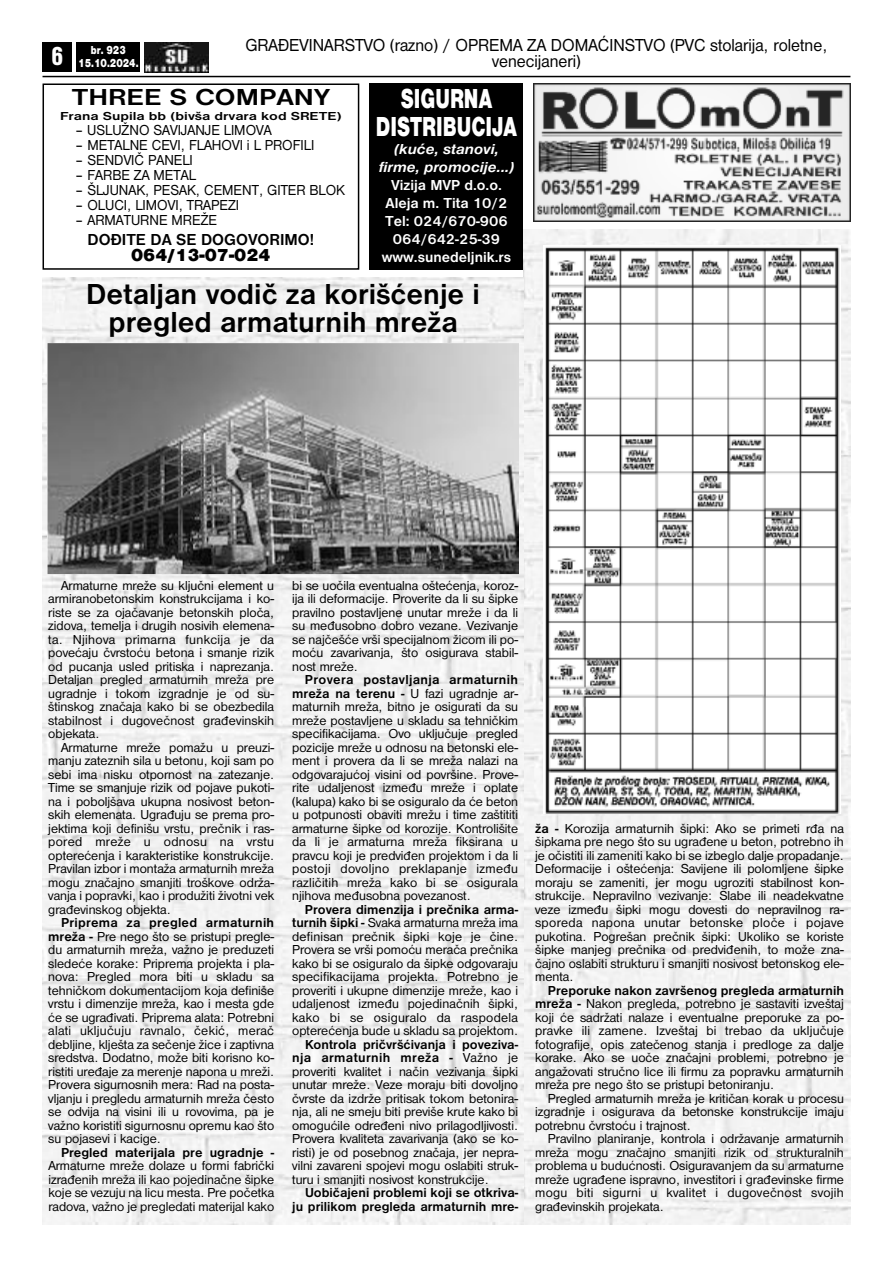
<style>
.page{position:relative;width:893px;height:1263px;background:#fff}
.page>*{position:absolute;margin:0;border:0;box-sizing:border-box;transform-origin:0 0}
.t1{font:700 30px/28.5px "Nimbus San DEE";color:#000;text-align:center}
.t2{font:28.5px/28.5px "Nimbus San DEE Blac";color:#fff;text-align:center;scale:.7 1}
.t3{font:27px "Nimbus San DEE Blac Cond";color:#fff}
.t4{font:700 24px "Nimbus San DEE";color:#000;scale:1.2 1}
.t5{font:18px/16.5px "Nimbus San DEE";color:#000;text-align:center;scale:.95 1}
.t6{font:18px "Nimbus San DEE Blac";color:#000}
.t7{font:700 16.5px "Nimbus San DEE";color:#000}
.t8{font:15px "Nimbus San DEE";color:#000;scale:.95 1}
.t9{font:700 15px/18px "Nimbus San DEE";color:#fff;text-align:center}
.t10{font:italic 700 15px/18px "Nimbus San DEE";color:#fff;text-align:center;scale:1.05 1}
.t11{font:13.5px/13.5px "Nimbus San DEE";color:#000;text-align:justify}
.t12{font:700 13.5px/13.5px "Nimbus San DEE";color:#000;text-align:right}
.t13{font:700 12px "Nimbus San DEE";color:#000;scale:1.25 1}
.t14{font:12px/13.5px "Nimbus San DEE Blac";color:#fff;text-align:center;scale:.8 1}
.s1{font-weight:700}
</style>
<div class="page">
<img style="left:523px;top:230px;width:327px;height:995px">
<img style="left:43px;top:278px;width:480px;height:946px">
<hr style="left:43px;top:76px;width:807px;height:1px;background:#000">
<div style="left:43px;top:43px;width:29px;height:29px;background:#000"></div>
<div style="left:77px;top:43px;width:63px;height:29px;background:#000"></div>
<img style="left:145px;top:43px;width:63px;height:29px">
<img style="left:534px;top:83px;width:316px;height:138px">
<img style="left:544px;top:246px;width:297px;height:567px">
<div style="left:43px;top:83px;width:316px;height:187px;border:2px solid #000"></div>
<div style="left:370px;top:83px;width:153px;height:187px;background:#000"></div>
<img style="left:48px;top:343px;width:471px;height:231px">
<h3 class="t3" style="left:52px;top:40px;width:13px">6</h3>
<p class="t14" style="left:78px;top:43px;width:77px">br. 923<br>15.10.2024.</p>
<h3 class="t5" style="left:245px;top:36px;width:614px">GRAĐEVINARSTVO (razno) / OPREMA ZA DOMAĆINSTVO (PVC stolarija, roletne, venecijaneri)</h3>
<h3 class="t4" style="left:72px;top:83px;width:217px">THREE S COMPANY</h3>
<p class="t13" style="left:60px;top:109px;width:227px">Frana Supila bb (bivša drvara kod SRETE)</p>
<p class="t8" style="left:75px;top:121px;width:208px">– USLUŽNO SAVIJANJE LIMOVA</p>
<p class="t8" style="left:75px;top:136px;width:253px">– METALNE CEVI, FLAHOVI i L PROFILI</p>
<p class="t8" style="left:75px;top:151px;width:125px">– SENDVIČ PANELI</p>
<p class="t8" style="left:75px;top:166px;width:128px">– FARBE ZA METAL</p>
<p class="t8" style="left:75px;top:181px;width:285px">– ŠLJUNAK, PESAK, CEMENT, GITER BLOK</p>
<p class="t8" style="left:75px;top:196px;width:174px">– OLUCI, LIMOVI, TRAPEZI</p>
<p class="t8" style="left:75px;top:211px;width:151px">– ARMATURNE MREŽE</p>
<p class="t7" style="left:88px;top:229px;width:228px">DOĐITE DA SE DOGOVORIMO!</p>
<h3 class="t6" style="left:131px;top:244px;width:141px">064/13-07-024</h3>
<h1 class="t1" style="left:86px;top:279px;width:395px">Detaljan vodič za korišćenje i pregled armaturnih mreža</h1>
<h2 class="t2" style="left:376px;top:84px;width:203px">SIGURNA<br>DISTRIBUCIJA</h2>
<p class="t10" style="left:379px;top:140px;width:131px">(kuće, stanovi, firme, promocije...)</p>
<p class="t9" style="left:382px;top:176px;width:131px">Vizija MVP d.o.o.<br>Aleja m. Tita 10/2<br>Tel: 024/670-906<br>064/642-25-39 www.sunedeljnik.rs</p>
<p class="t11" style="left:48px;top:578px;width:227px;text-indent:13px">Armaturne mreže su ključni element u armiranobetonskim konstrukcijama i ko&shy;riste se za ojačavanje betonskih ploča, zidova, temelja i drugih nosivih elemena&shy;ta. Njihova primarna funkcija je da povećaju čvrstoću betona i smanje rizik od pucanja usled pritiska i naprezanja.<br>Detaljan pregled armaturnih mreža pre ugradnje i tokom izgradnje je od su&shy;štinskog značaja kako bi se obezbedila stabilnost i dugovečnost građevinskih objekata.</p>
<p class="t11" style="left:48px;top:740px;width:227px;text-indent:13px">Armaturne mreže pomažu u preuzi&shy;manju zateznih sila u betonu, koji sam po sebi ima nisku otpornost na zatezanje.<br>Time se smanjuje rizik od pojave pukoti&shy;na i poboljšava ukupna nosivost beton&shy;skih elemenata. Ugrađuju se prema pro&shy;jektima koji definišu vrstu, prečnik i ras&shy;pored mreže u odnosu na vrstu opterećenja i karakteristike konstrukcije.<br>Pravilan izbor i montaža armaturnih mreža mogu značajno smanjiti troškove održa&shy;vanja i popravki, kao i produžiti životni vek građevinskog objekta.</p>
<p class="t11" style="left:48px;top:916px;width:227px;text-indent:13px"><span class="s1">Priprema za pregled armaturnih mreža -</span> Pre nego što se pristupi pregle&shy;du armaturnih mreža, važno je preduzeti sledeće korake: Priprema projekta i pla&shy;nova: Pregled mora biti u skladu sa tehničkom dokumentacijom koja definiše vrstu i dimenzije mreža, kao i mesta gde će se ugrađivati. Priprema alata: Potrebni alati uključuju ravnalo, čekić, merač debljine, klješta za sečenje žice i zaptivna sredstva. Dodatno, može biti korisno ko&shy;ristiti uređaje za merenje napona u mreži.<br>Provera sigurnosnih mera: Rad na posta&shy;vljanju i pregledu armaturnih mreža često se odvija na visini ili u rovovima, pa je važno koristiti sigurnosnu opremu kao što su pojasevi i kacige.</p>
<p class="t12" style="left:61px;top:1145px;width:215px">Pregled materijala pre ugradnje -</p>
<p class="t11" style="left:48px;top:1159px;width:227px">Armaturne mreže dolaze u formi fabrički izrađenih mreža ili kao pojedinačne šipke koje se vezuju na licu mesta. Pre početka radova, važno je pregledati materijal kako</p>
<p class="t11" style="left:292px;top:578px;width:227px">bi se uočila eventualna oštećenja, koroz&shy;ija ili deformacije. Proverite da li su šipke pravilno postavljene unutar mreže i da li su međusobno dobro vezane. Vezivanje se najčešće vrši specijalnom žicom ili po&shy;moću zavarivanja, što osigurava stabil&shy;nost mreže.</p>
<p class="t11" style="left:292px;top:673px;width:227px;text-indent:13px"><span class="s1">Provera postavljanja armaturnih mreža na terenu -</span> U fazi ugradnje ar&shy;maturnih mreža, bitno je osigurati da su mreže postavljene u skladu sa tehničkim specifikacijama. Ovo uključuje pregled pozicije mreže u odnosu na betonski ele&shy;ment i provera da li se mreža nalazi na odgovarajućoj visini od površine. Prove&shy;rite udaljenost između mreže i oplate (kalupa) kako bi se osiguralo da će beton u potpunosti obaviti mrežu i time zaštititi armaturne šipke od korozije. Kontrolišite da li je armaturna mreža fiksirana u pravcu koji je predviđen projektom i da li postoji dovoljno preklapanje između različitih mreža kako bi se osigurala njihova međusobna povezanost.</p>
<p class="t11" style="left:292px;top:902px;width:227px;text-indent:13px"><span class="s1">Provera dimenzija i prečnika arma&shy;turnih šipki -</span> Svaka armaturna mreža ima definisan prečnik šipki koje je čine.<br>Provera se vrši pomoću merača prečnika kako bi se osiguralo da šipke odgovaraju specifikacijama projekta. Potrebno je proveriti i ukupne dimenzije mreže, kao i udaljenost između pojedinačnih šipki, kako bi se osiguralo da raspodela opterećenja bude u skladu sa projektom.</p>
<p class="t11" style="left:292px;top:1037px;width:227px;text-indent:13px"><span class="s1">Kontrola pričvršćivanja i poveziva&shy;nja armaturnih mreža -</span> Važno je proveriti kvalitet i način vezivanja šipki unutar mreže. Veze moraju biti dovoljno čvrste da izdrže pritisak tokom betonira&shy;nja, ali ne smeju biti previše krute kako bi omogućile određeni nivo prilagodljivosti.<br>Provera kvaliteta zavarivanja (ako se ko&shy;risti) je od posebnog značaja, jer nepra&shy;vilni zavareni spojevi mogu oslabiti struk&shy;turu i smanjiti nosivost konstrukcije.</p>
<p class="t12" style="left:292px;top:1186px;width:227px">Uobičajeni problemi koji se otkriva&shy;ju prilikom pregleda armaturnih mre-</p>
<p class="t11" style="left:535px;top:821px;width:310px"><span class="s1">ža -</span> Korozija armaturnih šipki: Ako se primeti rđa na šipkama pre nego što su ugrađene u beton, potrebno ih je očistiti ili zameniti kako bi se izbeglo dalje propadanje.<br>Deformacije i oštećenja: Savijene ili polomljene šipke moraju se zameniti, jer mogu ugroziti stabilnost kon&shy;strukcije. Nepravilno vezivanje: Slabe ili neadekvatne veze između šipki mogu dovesti do nepravilnog ra&shy;sporeda napona unutar betonske ploče i pojave pukotina. Pogrešan prečnik šipki: Ukoliko se koriste šipke manjeg prečnika od predviđenih, to može zna&shy;čajno oslabiti strukturu i smanjiti nosivost betonskog ele&shy;menta.</p>
<p class="t11" style="left:535px;top:983px;width:310px;text-indent:13px"><span class="s1">Preporuke nakon završenog pregleda armaturnih mreža -</span> Nakon pregleda, potrebno je sastaviti izveštaj koji će sadržati nalaze i eventualne preporuke za po&shy;pravke ili zamene. Izveštaj bi trebao da uključuje fotografije, opis zatečenog stanja i predloge za dalje korake. Ako se uoče značajni problemi, potrebno je angažovati stručno lice ili firmu za popravku armaturnih mreža pre nego što se pristupi betoniranju.</p>
<p class="t11" style="left:535px;top:1091px;width:310px;text-indent:13px">Pregled armaturnih mreža je kritičan korak u procesu izgradnje i osigurava da betonske konstrukcije imaju potrebnu čvrstoću i trajnost.</p>
<p class="t11" style="left:535px;top:1132px;width:310px;text-indent:13px">Pravilno planiranje, kontrola i održavanje armaturnih mreža mogu značajno smanjiti rizik od strukturalnih problema u budućnosti. Osiguravanjem da su armaturne mreže ugrađene ispravno, investitori i građevinske firme mogu biti sigurni u kvalitet i dugovečnost svojih građevinskih projekata.</p>
</div>
